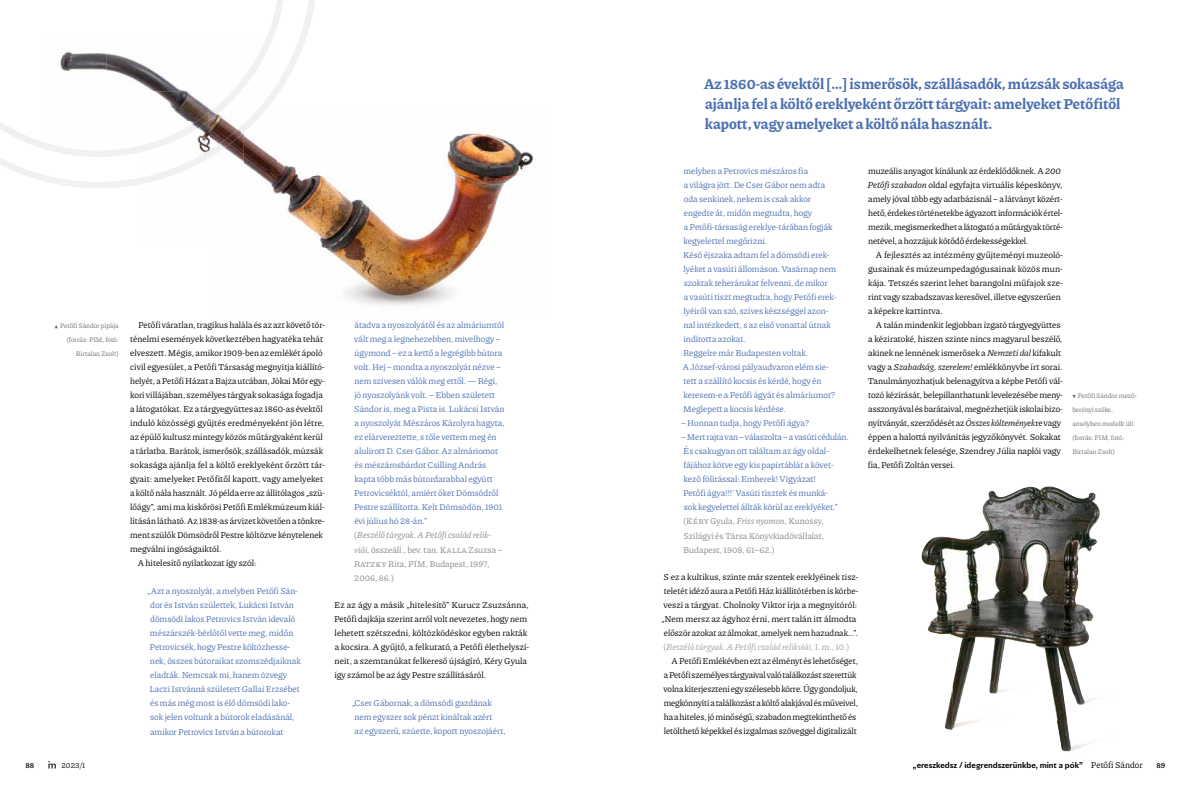
<style>
.page{position:relative;width:1191px;height:794px;background:#fff}
.page>*{position:absolute;margin:0;border:0;box-sizing:border-box;transform-origin:0 0}
.t1{font:700 15px/20px "Piazzolla";color:#4a6fb0}
.t2{font:9px/14px "Piazzolla";letter-spacing:-.005em;color:#000}
.t3{font:9px/14px "Piazzolla";color:#4a6fb0}
.t4{font:700 8px "Riviera Nights";color:#000}
.t5{font:8px "Piazzolla";color:#000}
.t6{font:600 8px "Piazzolla";color:#000}
.t7{font:7px/14px "Piazzolla";letter-spacing:-.005em;color:#707172;text-align:right}
.s1{color:#87888a}
.s2{font-style:italic;color:#87888a}
.s3{color:#9c9e9f}
.s4{font-style:italic;color:#9c9e9f}
.s5{font-style:italic}
.s6{font-family:"Piazzolla";font-weight:400;font-size:9px}
</style>
<div class="page">
<svg style="left:0;top:0;width:315px;height:181px"></svg>
<svg style="left:0;top:0;width:286px;height:157px"></svg>
<img style="left:244px;top:32px;width:289px;height:274px">
<img style="left:210px;top:121px;width:34px;height:60px">
<img style="left:143px;top:121px;width:67px;height:60px">
<img style="left:42px;top:157px;width:101px;height:11px">
<img style="left:275px;top:32px;width:33px;height:67px">
<img style="left:241px;top:90px;width:34px;height:45px">
<img style="left:175px;top:126px;width:66px;height:48px">
<img style="left:42px;top:168px;width:133px;height:20px">
<img style="left:106px;top:32px;width:162px;height:60px">
<img style="left:42px;top:32px;width:64px;height:102px">
<img style="left:106px;top:91px;width:102px;height:30px">
<img style="left:106px;top:121px;width:92px;height:29px">
<img style="left:242px;top:32px;width:33px;height:58px">
<img style="left:208px;top:80px;width:34px;height:41px">
<img style="left:175px;top:113px;width:33px;height:28px">
<img style="left:42px;top:134px;width:133px;height:23px">
<img style="left:952px;top:487px;width:137px;height:233px">
<img style="left:1088px;top:492px;width:12px;height:59px">
<img style="left:921px;top:536px;width:31px;height:194px">
<img style="left:1088px;top:608px;width:6px;height:31px">
<img style="left:1088px;top:691px;width:11px;height:53px">
<img style="left:952px;top:720px;width:29px;height:10px">
<img style="left:1056px;top:720px;width:33px;height:32px">
<svg style="left:48px;top:761px;width:8px;height:7px"></svg>
<p class="t7" style="left:60px;top:319px;width:60px">Petőfi Sándor pipája (forrás: PIM, fotó:<br>Birtalan Zsolt)</p>
<p class="t2" style="left:138px;top:318px;width:188px">Petőfi váratlan, tragikus halála és az azt követő tör-</p>
<p class="t2" style="left:130px;top:332px;width:194px">ténelmi események következtében hagyatéka tehát</p>
<p class="t2" style="left:130px;top:346px;width:194px">elveszett. Mégis, amikor 1909-ben az emlékét ápoló</p>
<p class="t2" style="left:130px;top:360px;width:196px">civil egyesület, a Petőfi Társaság megnyitja kiállító-</p>
<p class="t2" style="left:130px;top:374px;width:196px">helyét, a Petőfi Házat a Bajza utcában, Jókai Mór egy-</p>
<p class="t2" style="left:130px;top:388px;width:194px">kori villájában, személyes tárgyak sokasága fogadja</p>
<p class="t2" style="left:130px;top:402px;width:194px">a látogatókat. Ez a tárgyegyüttes az 1860-as évektől</p>
<p class="t2" style="left:130px;top:416px;width:196px">induló közösségi gyűjtés eredményeként jön létre,</p>
<p class="t2" style="left:130px;top:430px;width:194px">az épülő kultusz mintegy közös műtárgyaként kerül</p>
<p class="t2" style="left:130px;top:444px;width:194px">a tárlatba. Barátok, ismerősök, szállásadók, múzsák</p>
<p class="t2" style="left:130px;top:458px;width:196px">sokasága ajánlja fel a költő ereklyeként őrzött tár-</p>
<p class="t2" style="left:130px;top:472px;width:195px">gyait: amelyeket Petőfitől kapott, vagy amelyeket</p>
<p class="t2" style="left:130px;top:486px;width:196px">a költő nála használt. Jó példa erre az állítólagos „szü-</p>
<p class="t2" style="left:130px;top:500px;width:196px">lőágy”, ami ma kiskőrösi Petőfi Emlékmúzeum kiál-</p>
<p class="t2" style="left:130px;top:514px;width:196px">lításán látható. Az 1838-as árvizet követően a tönkre-</p>
<p class="t2" style="left:130px;top:528px;width:194px">ment szülők Dömsödről Pestre költözve kénytelenek</p>
<p class="t2" style="left:130px;top:542px;width:93px">megválni ingóságaiktól.</p>
<p class="t2" style="left:138px;top:556px;width:120px">A hitelesítő nyilatkozat így szól:</p>
<p class="t3" style="left:148px;top:584px;width:155px">„Azt a nyoszolyát, a melyben Petőfi Sán&shy;dor és István születtek, Lukácsi István dömsödi lakos Petrovics István idevaló mészárszék-bérlőtől vette meg, midőn Petrovicsék, hogy Pestre költözhesse&shy;nek, összes bútoraikat szomszédjaiknak eladták. Nemcsak mi, hanem özvegy Laczi Istvánná született Gallai Erzsébet és más még most is élő dömsödi lako&shy;sok jelen voltunk a bútorok eladásánál, amikor Petrovics István a bútorokat</p>
<p class="t3" style="left:354px;top:318px;width:152px">átadva a nyoszolyától és az almáriumtól vált meg a legnehezebben, mivelhogy ‒ úgymond ‒ ez a kettő a legrégibb bútora volt. Hej ‒ mondta a nyoszolyát nézve ‒ nem szivesen válók meg ettől. — Régi, jó nyoszolyánk volt. ‒ Ebben született Sándor is, meg a Pista is. Lukácsi István a nyoszolyát Mészáros Károlyra hagyta, ez elárvereztette, s tőle vettem meg én alulirott D. Cser Gábor. Az almáriomot és mészárosbárdot Csilling András kapta több más bútordarabbal együtt Petrovicséktól, amiért őket Dömsödről Pestre szállította. Kelt Dömsödön, 1901 évi július hó 28-án.”<br><span class="s1">(</span><span class="s2">Beszélő tárgyak. A Petőfi család relik&shy;viái,</span> <span class="s1">összeáll., bev. tan. Kalla Zsuzsa ‒ Ratzky Rita, PIM, Budapest, 1997, 2006, 86.)</span></p>
<p class="t2" style="left:334px;top:598px;width:197px">Ez az ágy a másik „hitelesítő” Kurucz Zsuzsánna, Petőfi dajkája szerint arról volt nevezetes, hogy nem lehetett szétszedni, költözködéskor egyben rakták a kocsira. A gyűjtő, a felkutató, a Petőfi élethelyszí&shy;neit, a szemtanúkat felkereső újságíró, Kéry Gyula így számol be az ágy Pestre szállításáról.</p>
<p class="t3" style="left:352px;top:696px;width:155px">„Cser Gábornak, a dömsödi gazdának nem egyszer sok pénzt kináltak azért<br>az egyszerű, szúette, kopott nyoszojáért,</p>
<h1 class="t1" style="left:704px;top:73px;width:421px">Az 1860-as évektől […] ismerősök, szállásadók, múzsák sokasága ajánlja fel a költő ereklyeként őrzött tárgyait: amelyeket Petőfitől kapott, vagy amelyeket a költő nála használt.</h1>
<p class="t3" style="left:681px;top:164px;width:169px">melyben a Petrovics mészáros fia<br>a világra jött. De Cser Gábor nem adta<br>oda senkinek, nekem is csak akkor<br>engedte át, midőn megtudta, hogy<br>a Petőfi-társaság ereklye-tárában fogják kegyelettel megőrizni.<br>Késő éjszaka adtam fel a dömsödi erek&shy;lyéket a vasúti állomáson. Vasárnap nem szoktak teherárukat felvenni, de mikor<br>a vasúti tiszt megtudta, hogy Petőfi erek&shy;lyéiről van szó, szíves készséggel azon-<br>nal intézkedett, s az első vonattal útnak indította azokat.<br>Reggelre már Budapesten voltak.<br>A József-városi pályaudvaron elém sie-<br>tett a szállító kocsis és kérdé, hogy én keresem-e a Petőfi ágyát és almáriumot?<br>Meglepett a kocsis kérdése.<br>‒ Honnan tudja, hogy Petőfi ágya?<br>‒ Mert rajta van ‒ válaszolta ‒ a vasúti cédulán.<br>És csakugyan ott találtam az ágy oldal&shy;fájához kötve egy kis papirtáblát a követ&shy;kező fölirással: Emberek! Vigyázat!<br>Petőfi ágya!!!’ Vasúti tisztek és munká-<br>sok kegyelettel állták körül az ereklyéket.” <span class="s1">(Kéry Gyula,</span> <span class="s2">Friss nyomon,</span> <span class="s1">Kunossy, Szilágyi és Társa Könyvkiadóvállalat, Budapest, 1908, 61‒62.)</span></p>
<p class="t2" style="left:661px;top:570px;width:199px">S ez a kultikus, szinte már szentek ereklyéinek tisz&shy;teletét idéző aura a Petőfi Ház kiállítótérben is körbe&shy;veszi a tárgyat. Cholnoky Viktor írja a megnyitóról: „Nem mersz az ágyhoz érni, mert talán itt álmodta először azokat az álmokat, amelyek nem hazudnak…”. <span class="s3">(</span><span class="s4">Beszélő tárgyak. A Petőfi család relikviái,</span> <span class="s3">I. m., 10.)</span></p>
<p class="t2" style="left:663px;top:654px;width:196px;text-indent:8px">A Petőfi Emlékévben ezt az élményt és lehetőséget, a Petőfi személyes tárgyaival való találkozást szerettük volna kiterjeszteni egy szélesebb körre. Úgy gondoljuk, megkönnyíti a találkozást a költő alakjával és műveivel, ha a hiteles, jó minőségű, szabadon megtekinthető és letölthető képekkel és izgalmas szöveggel digitalizált</p>
<p class="t2" style="left:867px;top:164px;width:197px">muzeális anyagot kínálunk az érdeklődőknek. A <span class="s5">200<br>Petőfi szabadon</span> oldal egyfajta virtuális képeskönyv, amely jóval több egy adatbázisnál – a látványt közért&shy;hető, érdekes történetekbe ágyazott információk értel&shy;mezik, megismerkedhet a látogató a műtárgyak törté&shy;netével, a hozzájuk kötődő érdekességekkel.</p>
<p class="t2" style="left:868px;top:248px;width:196px;text-indent:8px">A fejlesztés az intézmény gyűjteményi muzeoló&shy;gusainak és múzeumpedagógusainak közös mun&shy;kája. Tetszés szerint lehet barangolni műfajok sze&shy;rint vagy szabadszavas keresővel, illetve egyszerűen a képekre kattintva.</p>
<p class="t2" style="left:867px;top:318px;width:197px;text-indent:8px">A talán mindenkit legjobban izgató tárgyegyüttes a kéziratoké, hiszen szinte nincs magyarul beszélő, akinek ne lennének ismerősek a <span class="s5">Nemzeti dal</span> kifakult vagy a <span class="s5">Szabadság, szerelem!</span> emlékkönyvbe írt sorai.<br>Tanulmányozhatjuk belenagyítva a képbe Petőfi vál&shy;tozó kézírását, belepillanthatunk levelezésébe meny&shy;asszonyával és barátaival, megnézhetjük iskolai bizo&shy;nyítványát, szerződését az <span class="s5">Összes költemények</span>re vagy éppen a halottá nyilvánítás jegyzőkönyvét. Sokakat érdekelhetnek felesége, Szendrey Júlia naplói vagy fia, Petőfi Zoltán versei.</p>
<p class="t7" style="left:1072px;top:389px;width:66px;text-align:left;text-indent:5px">Petőfi Sándor mező&shy;berényi széke, amelyben modellt ült (forrás: PIM, fotó:<br>Birtalan Zsolt)</p>
<p class="t6" style="left:26px;top:760px;width:10px">88</p>
<p class="t5" style="left:61px;top:760px;width:25px">2023/1</p>
<p class="t4" style="left:913px;top:760px;width:231px">„ereszkedsz / idegrendszerünkbe, mint a pók” <span class="s6">Petőfi Sándor</span></p>
<p class="t6" style="left:1156px;top:760px;width:10px">89</p>
</div>
